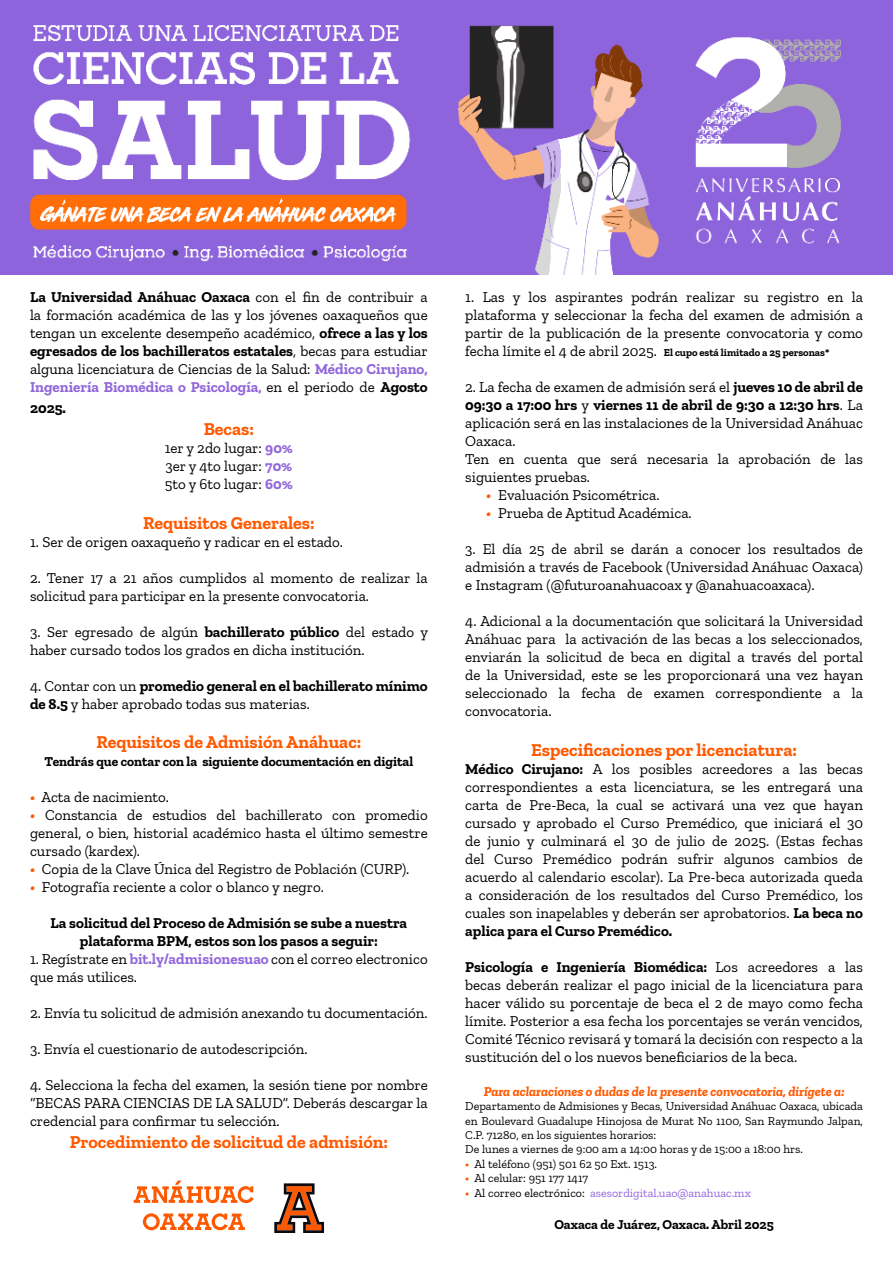
<style>
.page{position:relative;width:893px;height:1263px;background:#fff}
.page>*{position:absolute;margin:0;border:0;box-sizing:border-box;transform-origin:0 0}
.t1{font:700 18px "Zilla Slab";color:#ff5900}
.t2{font:15px/18px "Zilla Slab";color:#000;text-align:justify}
.t3{font:700 15px/18px "Zilla Slab";color:#000;text-align:center}
.t4{font:700 13.5px "Zilla Slab";color:#000}
.t5{font:italic 700 13.5px "Zilla Slab";color:#ff5900}
.t6{font:12px/14.4px "Zilla Slab";color:#000;text-align:justify}
.t7{font:12px "Zilla Slab";color:#9267dc}
.t8{font:700 10.5px "Zilla Slab";color:#000}
.s1{font-weight:700}
.s2{font-weight:700;color:#9166db}
.s3{font-weight:700;color:#9267dc}
.s4{font-weight:700;font-style:italic;color:#ff5900}
.s5{font-weight:400;font-size:15px}
.s6{color:#000}
</style>
<div class="page">
<svg style="left:274px;top:1183px;width:50px;height:50px"></svg>
<svg style="left:134px;top:1180px;width:120px;height:23px"></svg>
<svg style="left:143px;top:1213px;width:102px;height:17px"></svg>
<img style="left:0;top:0;width:893px;height:274px">
<p class="t2" style="left:30px;top:288px;width:399px"><span class="s1">La Universidad Anáhuac Oaxaca</span> con el fin de contribuir a la formación académica de las y los jóvenes oaxaqueños que tengan un excelente desempeño académico, <span class="s1">ofrece a las y los egresados de los bachilleratos estatales</span>, becas para estudiar alguna licenciatura de Ciencias de la Salud: <span class="s2">Médico Cirujano, Ingeniería Biomédica o Psicología,</span> en el periodo de <span class="s1">Agosto</span></p>
<p class="t3" style="left:30px;top:400px;width:37px">2025.</p>
<p class="t1" style="left:204px;top:419px;width:52px">Becas:</p>
<p class="t2" style="left:165px;top:439px;width:130px">1er y 2do lugar: <span class="s3">90%</span></p>
<p class="t2" style="left:165px;top:457px;width:129px">3er y 4to lugar: <span class="s3">70%</span></p>
<p class="t2" style="left:165px;top:475px;width:130px">5to y 6to lugar: <span class="s3">60%</span></p>
<p class="t1" style="left:143px;top:512px;width:173px">Requisitos Generales:</p>
<p class="t2" style="left:30px;top:533px;width:314px">1. Ser de origen oaxaqueño y radicar en el estado.</p>
<p class="t2" style="left:30px;top:569px;width:399px">2. Tener 17 a 21 años cumplidos al momento de realizar la solicitud para participar en la presente convocatoria.</p>
<p class="t2" style="left:30px;top:623px;width:400px">3. Ser egresado de algún <span class="s1">bachillerato público</span> del estado y haber cursado todos los grados en dicha institución.</p>
<p class="t2" style="left:30px;top:677px;width:399px">4. Contar con un <span class="s1">promedio general en el bachillerato mínimo de 8.5</span> y haber aprobado todas sus materias.</p>
<p class="t1" style="left:96px;top:732px;width:266px">Requisitos de Admisión Anáhuac:</p>
<p class="t4" style="left:44px;top:754px;width:370px">Tendrás que contar con la siguiente documentación en digital</p>
<p class="t2" style="left:30px;top:788px;width:140px"><span class="s4">•</span> Acta de nacimiento.</p>
<p class="t2" style="left:30px;top:806px;width:399px"><span class="s4">•</span> Constancia de estudios del bachillerato con promedio general, o bien, historial académico hasta el último semestre cursado (kardex).</p>
<p class="t2" style="left:30px;top:860px;width:381px"><span class="s4">•</span> Copia de la Clave Única del Registro de Población (CURP).</p>
<p class="t2" style="left:30px;top:878px;width:295px"><span class="s4">•</span> Fotografía reciente a color o blanco y negro.</p>
<p class="t3" style="left:50px;top:914px;width:358px">La solicitud del Proceso de Admisión se sube a nuestra plataforma BPM, estos son los pasos a seguir:</p>
<p class="t2" style="left:30px;top:950px;width:399px">1. Regístrate en <span class="s3">bit.ly/admisionesuao</span> con el correo electronico que más utilices.</p>
<p class="t2" style="left:30px;top:1004px;width:399px">2. Envía tu solicitud de admisión anexando tu documentación.</p>
<p class="t2" style="left:30px;top:1040px;width:279px">3. Envía el cuestionario de autodescripción.</p>
<p class="t2" style="left:30px;top:1076px;width:399px">4. Selecciona la fecha del examen, la sesión tiene por nombre “BECAS PARA CIENCIAS DE LA SALUD”. Deberás descargar la credencial para confirmar tu selección.</p>
<p class="t1" style="left:70px;top:1132px;width:320px">Procedimiento de solicitud de admisión:</p>
<p class="t2" style="left:465px;top:288px;width:399px">1. Las y los aspirantes podrán realizar su registro en la plataforma y seleccionar la fecha del examen de admisión a partir de la publicación de la presente convocatoria y como</p>
<p class="t8" style="left:465px;top:346px;width:366px"><span class="s5">fecha límite el 4 de abril 2025.</span> El cupo está limitado a 25 personas*</p>
<p class="t2" style="left:465px;top:378px;width:399px">2. La fecha de examen de admisión será el <span class="s1">jueves 10 de abril de 09:30 a 17:00 hrs</span> y <span class="s1">viernes 11 de abril de 9:30 a 12:30 hrs</span>. La aplicación será en las instalaciones de la Universidad Anáhuac Oaxaca.</p>
<p class="t2" style="left:465px;top:450px;width:399px">Ten en cuenta que será necesaria la aprobación de las siguientes pruebas.</p>
<p class="t2" style="left:486px;top:486px;width:175px"><span class="s4">•</span> Evaluación Psicométrica.</p>
<p class="t2" style="left:486px;top:504px;width:207px"><span class="s4">•</span> Prueba de Aptitud Académica.</p>
<p class="t2" style="left:465px;top:540px;width:399px">3. El día 25 de abril se darán a conocer los resultados de admisión a través de Facebook (Universidad Anáhuac Oaxaca) e Instagram (@futuroanahuacoax y @anahuacoaxaca).</p>
<p class="t2" style="left:465px;top:612px;width:399px">4. Adicional a la documentación que solicitará la Universidad Anáhuac para la activación de las becas a los seleccionados, enviarán la solicitud de beca en digital a través del portal de la Universidad, este se les proporcionará una vez hayan seleccionado la fecha de examen correspondiente a la convocatoria.</p>
<p class="t1" style="left:531px;top:739px;width:267px">Especificaciones por licenciatura:</p>
<p class="t2" style="left:465px;top:760px;width:399px"><span class="s1">Médico Cirujano:</span> A los posibles acreedores a las becas correspondientes a esta licenciatura, se les entregará una carta de Pre-Beca, la cual se activará una vez que hayan cursado y aprobado el Curso Premédico, que iniciará el 30 de junio y culminará el 30 de julio de 2025. (Estas fechas del Curso Premédico podrán sufrir algunos cambios de acuerdo al calendario escolar). La Pre-beca autorizada queda a consideración de los resultados del Curso Premédico, los cuales son inapelables y deberán ser aprobatorios. <span class="s1">La beca no aplica para el Curso Premédico.</span></p>
<p class="t2" style="left:465px;top:958px;width:399px"><span class="s1">Psicología e Ingeniería Biomédica:</span> Los acreedores a las becas deberán realizar el pago inicial de la licenciatura para hacer válido su porcentaje de beca el 2 de mayo como fecha límite. Posterior a esa fecha los porcentajes se verán vencidos, Comité Técnico revisará y tomará la decisión con respecto a la sustitución del o los nuevos beneficiarios de la beca.</p>
<p class="t5" style="left:484px;top:1083px;width:362px">Para aclaraciones o dudas de la presente convocatoria, dirígete a:</p>
<p class="t6" style="left:465px;top:1099px;width:399px">Departamento de Admisiones y Becas, Universidad Anáhuac Oaxaca, ubicada en Boulevard Guadalupe Hinojosa de Murat No 1100, San Raymundo Jalpan, C.P. 71280, en los siguientes horarios:</p>
<p class="t6" style="left:465px;top:1142px;width:339px">De lunes a viernes de 9:00 am a 14:00 horas y de 15:00 a 18:00 hrs.</p>
<p class="t6" style="left:465px;top:1157px;width:193px"><span class="s4">•</span> Al teléfono (951) 501 62 50 Ext. 1513.</p>
<p class="t6" style="left:465px;top:1171px;width:124px"><span class="s4">•</span> Al celular: 951 177 1417</p>
<p class="t7" style="left:465px;top:1186px;width:287px"><span class="s4">•</span> <span class="s6">Al correo electrónico:</span> asesordigital.uao@anahuac.mx</p>
<p class="t4" style="left:554px;top:1217px;width:221px">Oaxaca de Juárez, Oaxaca. Abril 2025</p>
</div>
